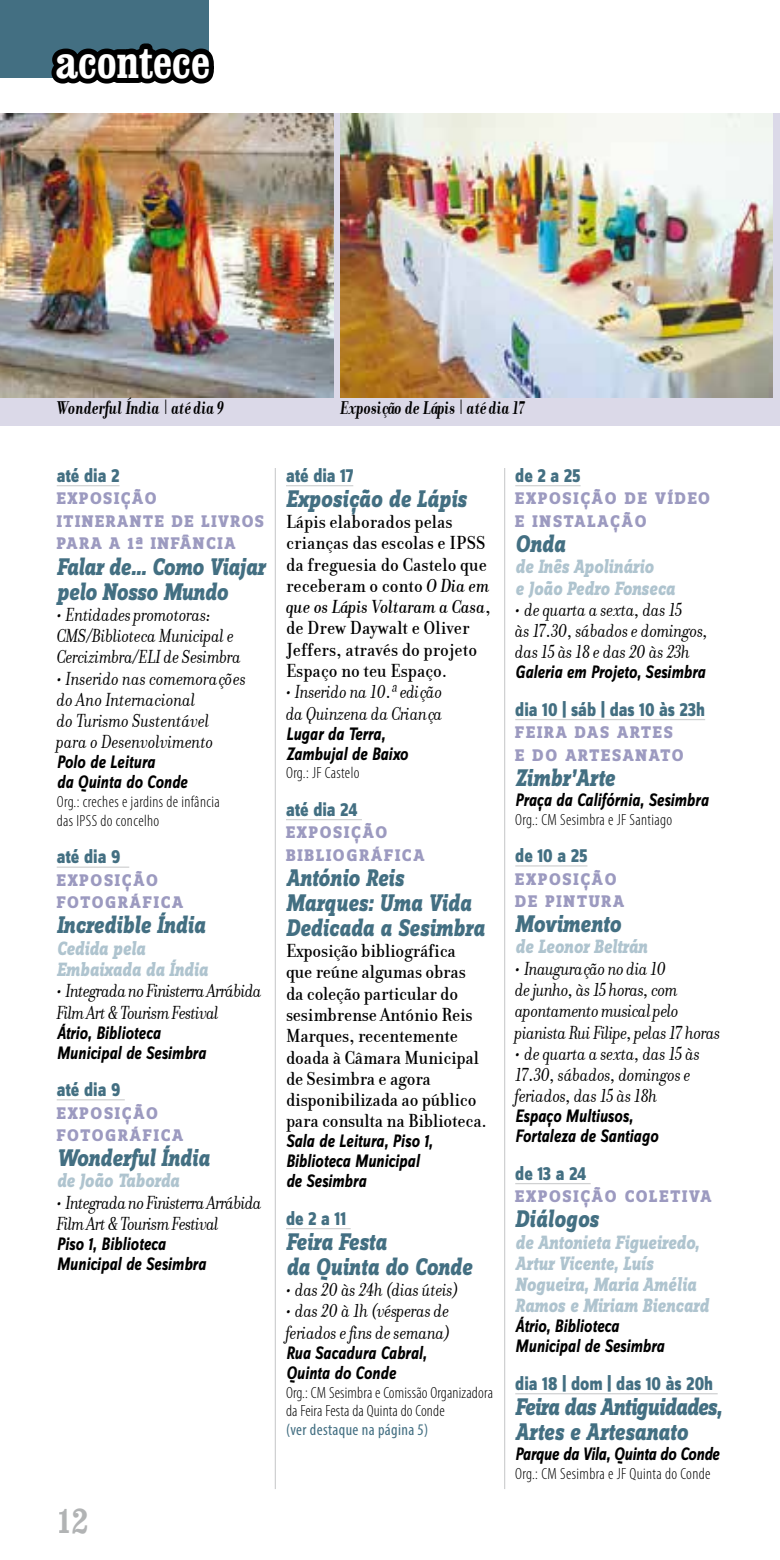
<style>
.page{position:relative;width:780px;height:1560px;background:#fff}
.page>*{position:absolute;margin:0;border:0;box-sizing:border-box;transform-origin:0 0}
.t1{font:700 condensed 45px "Clarendon";letter-spacing:-.01em;color:#fff}
.t2{font:700 condensed 35px "Clarendon";color:#b1b3b4}
.t3{font:italic 800 25px/25px "Zine Slab Dis";color:#436f82;scale:.85 1}
.t4{font:italic 800 25px/25px "Zine Slab Dis";letter-spacing:-.02em;color:#436f82;scale:.85 1}
.t5{font:italic 20px/21.2px "Donatora";letter-spacing:-.01em;color:#000}
.t6{font:500 20px/21.2px "Donatora";letter-spacing:-.01em;color:#000}
.t7{font:italic 800 20px/21.2px "Zine Slab Dis";color:#afc4cf;scale:.85 1}
.t8{font:italic 20px/21.2px "Donatora";letter-spacing:-.03em;color:#000}
.t9{font:800 20px "Zine Sans Dis";color:#436f82;scale:.85 1}
.t10{font:italic 700 20px "Donatora";color:#000;scale:.85 1}
.t11{font:italic 700 18.75px/20px "Zine Sans Dis";color:#000;scale:.85 1}
.t12{font:italic 700 18.75px "Zine Sans Dis";letter-spacing:-.02em;color:#000;scale:.85 1}
.t13{font:800 17.5px/22.5px "Zine Slab Dis";letter-spacing:.1em;color:#9c9ac0}
.t14{font:300 condensed 16.25px/18.8px "Myriad Pro";letter-spacing:.025em;color:#000}
.t15{font:condensed 16.25px "Myriad Pro";letter-spacing:.025em;color:#436f82}
.s1{font-style:italic}
</style>
<div class="page">
<div style="left:0;top:0;width:209px;height:78px;background:#436f82"></div>
<svg style="left:51px;top:43px;width:163px;height:41px"></svg>
<div style="left:0;top:113px;width:780px;height:312px;background:#dbd9e8"></div>
<hr style="left:275px;top:468px;width:1px;height:1020px;background:#d0d1d2">
<hr style="left:504px;top:468px;width:1px;height:1020px;background:#d0d1d2">
<hr style="left:57px;top:485px;width:62px;height:1px;background:#d0d1d2">
<hr style="left:57px;top:866px;width:72px;height:1px;background:#d0d1d2">
<hr style="left:57px;top:1099px;width:68px;height:1px;background:#d0d1d2">
<hr style="left:286px;top:485px;width:67px;height:1px;background:#d0d1d2">
<hr style="left:286px;top:819px;width:76px;height:1px;background:#d0d1d2">
<hr style="left:286px;top:1227px;width:64px;height:2px;background:#d0d1d2">
<hr style="left:515px;top:485px;width:65px;height:1px;background:#d0d1d2">
<hr style="left:515px;top:719px;width:190px;height:1px;background:#d0d1d2">
<hr style="left:515px;top:865px;width:72px;height:1px;background:#d0d1d2">
<hr style="left:515px;top:1182px;width:75px;height:2px;background:#d0d1d2">
<hr style="left:515px;top:1392px;width:202px;height:2px;background:#d0d1d2">
<img style="left:0;top:113px;width:333px;height:284px">
<img style="left:340px;top:113px;width:432px;height:284px">
<h1 class="t1" style="left:55px;top:35px;width:157px">acontece</h1>
<p class="t10" style="left:57px;top:397px;width:198px">Wonderful Índia | até dia 9</p>
<p class="t10" style="left:340px;top:397px;width:219px">Exposição de Lápis | até dia 17</p>
<p class="t9" style="left:57px;top:464px;width:75px">até dia 2</p>
<p class="t13" style="left:57px;top:488px;width:209px">EXPOSIÇÃO<br>ITINERANTE DE LIVROS<br>PARA A 1ª INFÂNCIA</p>
<p class="t3" style="left:57px;top:555px;width:246px">Falar de… Como Viajar pelo Nosso Mundo</p>
<p class="t5" style="left:57px;top:604px;width:186px">• Entidades promotoras:<br>CMS/Biblioteca Municipal e<br>Cercizimbra/ELI de Sesimbra</p>
<p class="t5" style="left:57px;top:667px;width:191px">• Inserido nas comemorações do Ano Internacional<br>do Turismo Sustentável<br>para o Desenvolvimento</p>
<p class="t11" style="left:57px;top:753px;width:155px">Polo de Leitura<br>da Quinta do Conde</p>
<p class="t14" style="left:57px;top:792px;width:165px">Org.: creches e jardins de infância das IPSS do concelho</p>
<p class="t9" style="left:57px;top:846px;width:76px">até dia 9</p>
<p class="t13" style="left:57px;top:869px;width:128px">EXPOSIÇÃO<br>FOTOGRÁFICA</p>
<p class="t3" style="left:57px;top:914px;width:176px">Incredible Índia</p>
<p class="t7" style="left:57px;top:938px;width:179px">Cedida pela<br>Embaixada da Índia</p>
<p class="t8" style="left:57px;top:980px;width:207px">• Integrada no Finisterra Arrábida<br>Film Art &amp; Tourism Festival</p>
<p class="t11" style="left:57px;top:1023px;width:177px">Átrio, Biblioteca<br>Municipal de Sesimbra</p>
<p class="t9" style="left:57px;top:1078px;width:76px">até dia 9</p>
<p class="t13" style="left:57px;top:1102px;width:128px">EXPOSIÇÃO<br>FOTOGRÁFICA</p>
<p class="t3" style="left:57px;top:1146px;width:181px">Wonderful Índia</p>
<p class="t7" style="left:57px;top:1171px;width:146px">de João Taborda</p>
<p class="t8" style="left:57px;top:1191px;width:207px">• Integrada no Finisterra Arrábida<br>Film Art &amp; Tourism Festival</p>
<p class="t11" style="left:57px;top:1234px;width:177px">Piso 1, Biblioteca<br>Municipal de Sesimbra</p>
<p class="t9" style="left:286px;top:464px;width:81px">até dia 17</p>
<p class="t3" style="left:286px;top:487px;width:214px">Exposição de Lápis</p>
<p class="t6" style="left:286px;top:511px;width:206px">Lápis elaborados pelas crianças das escolas e IPSS da freguesia do Castelo que receberam o conto <span class="s1">O Dia em que os Lápis Voltaram a Casa</span>, de Drew Daywalt e Oliver<br>Jeffers, através do projeto<br>Espaço no teu Espaço.</p>
<p class="t5" style="left:286px;top:681px;width:158px">• Inserido na 10.ª edição da Quinzena da Criança</p>
<p class="t11" style="left:286px;top:724px;width:145px">Lugar da Terra,<br>Zambujal de Baixo</p>
<p class="t14" style="left:286px;top:763px;width:75px">Org.: JF Castelo</p>
<p class="t9" style="left:286px;top:798px;width:86px">até dia 24</p>
<p class="t13" style="left:286px;top:822px;width:140px">EXPOSIÇÃO<br>BIBLIOGRÁFICA</p>
<p class="t3" style="left:286px;top:866px;width:235px">António Reis<br>Marques: Uma Vida<br>Dedicada a Sesimbra</p>
<p class="t6" style="left:286px;top:940px;width:202px">Exposição bibliográfica que reúne algumas obras da coleção particular do sesimbrense António Reis<br>Marques, recentemente doada à Câmara Municipal de Sesimbra e agora disponibilizada ao público para consulta na Biblioteca.</p>
<p class="t11" style="left:286px;top:1131px;width:174px">Sala de Leitura, Piso 1,<br>Biblioteca Municipal de Sesimbra</p>
<p class="t9" style="left:286px;top:1207px;width:72px">de 2 a 11</p>
<p class="t3" style="left:286px;top:1230px;width:220px">Feira Festa<br>da Quinta do Conde</p>
<p class="t5" style="left:286px;top:1279px;width:174px">• das 20 às 24h (dias úteis)</p>
<p class="t5" style="left:286px;top:1300px;width:166px">• das 20 à 1h (vésperas de feriados e fins de semana)</p>
<p class="t11" style="left:286px;top:1343px;width:167px">Rua Sacadura Cabral,<br>Quinta do Conde</p>
<p class="t14" style="left:286px;top:1382px;width:208px">Org.: CM Sesimbra e Comissão Organizadora da Feira Festa da Quinta do Conde</p>
<p class="t15" style="left:286px;top:1419px;width:144px">(ver destaque na página 5)</p>
<h2 class="t2" style="left:57px;top:1499px;width:32px">12</h2>
<p class="t9" style="left:515px;top:464px;width:78px">de 2 a 25</p>
<p class="t13" style="left:515px;top:488px;width:196px">EXPOSIÇÃO DE VÍDEO<br>E INSTALAÇÃO</p>
<p class="t3" style="left:515px;top:532px;width:60px">Onda</p>
<p class="t7" style="left:515px;top:557px;width:189px">de Inês Apolinário<br>e João Pedro Fonseca</p>
<p class="t5" style="left:515px;top:599px;width:195px">• de quarta a sexta, das 15<br>às 17.30, sábados e domingos, das 15 às 18 e das 20 às 23h</p>
<p class="t11" style="left:515px;top:663px;width:225px">Galeria em Projeto, Sesimbra</p>
<p class="t9" style="left:515px;top:698px;width:225px">dia 10 | sáb | das 10 às 23h</p>
<p class="t13" style="left:515px;top:722px;width:170px">FEIRA DAS ARTES<br>E DO ARTESANATO</p>
<p class="t3" style="left:515px;top:766px;width:119px">Zimbr’Arte</p>
<p class="t11" style="left:515px;top:790px;width:229px">Praça da Califórnia, Sesimbra</p>
<p class="t14" style="left:515px;top:809px;width:158px">Org.: CM Sesimbra e JF Santiago</p>
<p class="t9" style="left:515px;top:844px;width:86px">de 10 a 25</p>
<p class="t13" style="left:515px;top:868px;width:110px">EXPOSIÇÃO<br>DE PINTURA</p>
<p class="t3" style="left:515px;top:912px;width:125px">Movimento</p>
<p class="t7" style="left:515px;top:937px;width:157px">de Leonor Beltrán</p>
<p class="t5" style="left:515px;top:957px;width:207px">• Inauguração no dia 10<br>de junho, às 15 horas, com apontamento musical pelo pianista Rui Filipe, pelas 17 horas</p>
<p class="t5" style="left:515px;top:1042px;width:186px">• de quarta a sexta, das 15 às<br>17.30, sábados, domingos e feriados, das 15 às 18h</p>
<p class="t11" style="left:515px;top:1106px;width:170px">Espaço Multiusos,<br>Fortaleza de Santiago</p>
<p class="t9" style="left:515px;top:1162px;width:85px">de 13 a 24</p>
<p class="t13" style="left:515px;top:1186px;width:198px">EXPOSIÇÃO COLETIVA</p>
<p class="t3" style="left:515px;top:1207px;width:99px">Diálogos</p>
<p class="t7" style="left:515px;top:1232px;width:229px">de Antonieta Figueiredo,<br>Artur Vicente, Luís<br>Nogueira, Maria Amélia<br>Ramos e Miriam Biencard</p>
<p class="t11" style="left:515px;top:1316px;width:177px">Átrio, Biblioteca<br>Municipal de Sesimbra</p>
<p class="t9" style="left:515px;top:1372px;width:234px">dia 18 | dom | das 10 às 20h</p>
<p class="t4" style="left:515px;top:1395px;width:244px">Feira das Antiguidades,<br>Artes e Artesanato</p>
<p class="t12" style="left:515px;top:1443px;width:242px">Parque da Vila, Quinta do Conde</p>
<p class="t14" style="left:515px;top:1463px;width:197px">Org.: CM Sesimbra e JF Quinta do Conde</p>
</div>
